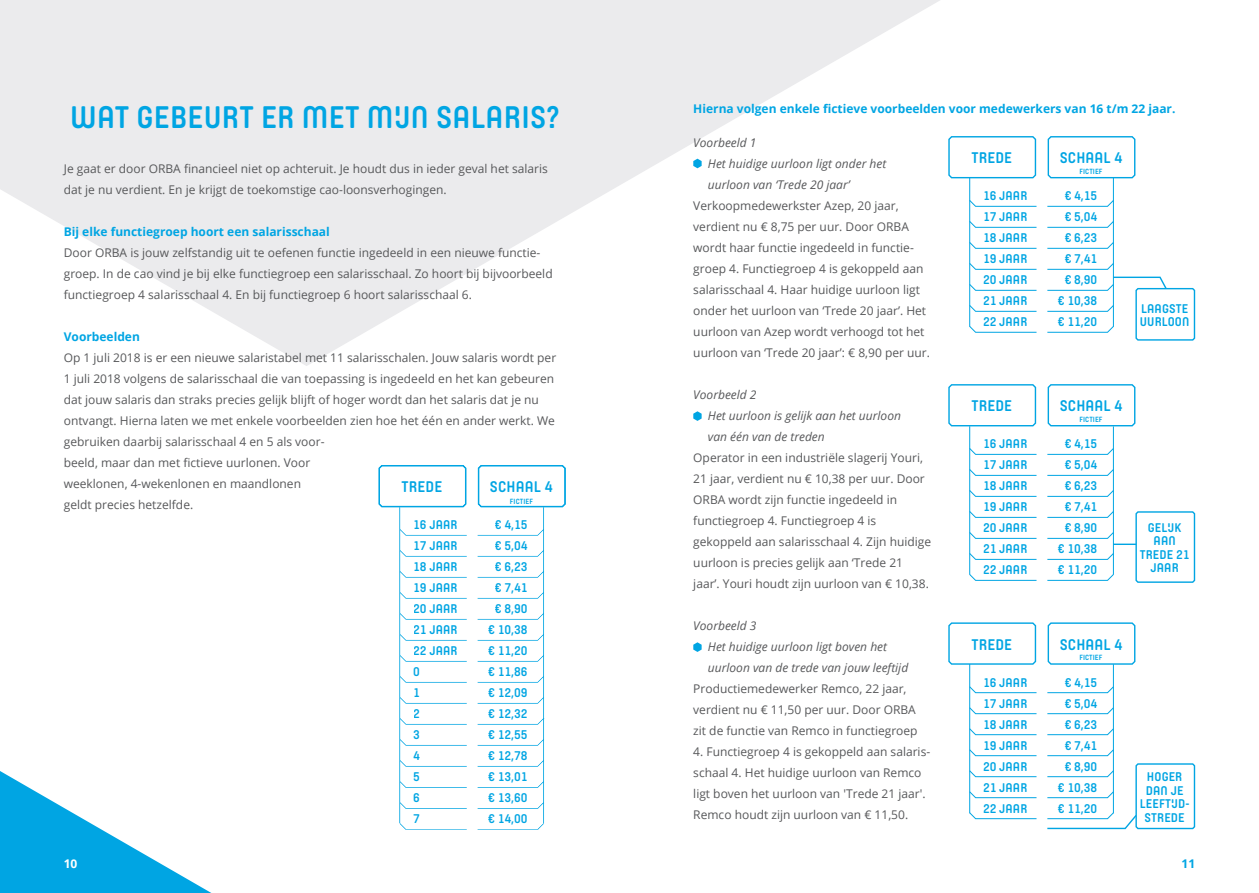
<style>
.page{position:relative;width:1259px;height:893px;background:#fff}
.page>*{position:absolute;margin:0;border:0;box-sizing:border-box;transform-origin:0 0}
.t1{font:700 31.05px "Yummo";letter-spacing:.01em;color:#00a5e3}
.t2{font:700 15.45px "Yummo";letter-spacing:.01em;color:#00a5e3}
.t3{font:700 12.6px/21px "Yummo";letter-spacing:.01em;color:#00a5e3;text-align:center}
.t4{font:12px/21px "Open Sans";color:#57585a}
.t5{font:italic 12px/21px "Open Sans";color:#57585a}
.t6{font:700 12px "Open Sans";color:#00a5e3}
.t7{font:700 12px "Open Sans";color:#fff}
.t8{font:700 7.5px "Yummo";letter-spacing:.01em;color:#00a5e3}
</style>
<div class="page">
<svg style="left:0;top:0;width:940px;height:366px;fill:#ebebed"></svg>
<svg style="left:0;top:771px;width:211px;height:122px"></svg>
<svg style="left:693px;top:159px;width:8px;height:9px"></svg>
<svg style="left:693px;top:411px;width:8px;height:10px"></svg>
<svg style="left:693px;top:642px;width:8px;height:10px"></svg>
<hr style="left:1113px;top:177px;width:1px;height:150px;background:#00a5e3">
<hr style="left:969px;top:178px;width:1px;height:149px;background:#00a5e3">
<svg style="left:969px;top:200px;width:68px;height:7px"></svg>
<svg style="left:969px;top:221px;width:68px;height:7px"></svg>
<svg style="left:969px;top:242px;width:68px;height:7px"></svg>
<svg style="left:969px;top:263px;width:68px;height:7px"></svg>
<svg style="left:969px;top:284px;width:68px;height:7px"></svg>
<svg style="left:969px;top:305px;width:68px;height:7px"></svg>
<svg style="left:1047px;top:200px;width:67px;height:7px"></svg>
<svg style="left:1047px;top:221px;width:67px;height:7px"></svg>
<svg style="left:1047px;top:242px;width:67px;height:7px"></svg>
<svg style="left:1047px;top:263px;width:67px;height:7px"></svg>
<svg style="left:948px;top:136px;width:89px;height:43px"></svg>
<svg style="left:1047px;top:136px;width:89px;height:43px"></svg>
<hr style="left:1113px;top:426px;width:1px;height:149px;background:#00a5e3">
<hr style="left:969px;top:426px;width:1px;height:149px;background:#00a5e3">
<svg style="left:969px;top:448px;width:68px;height:7px"></svg>
<svg style="left:969px;top:469px;width:68px;height:7px"></svg>
<svg style="left:969px;top:490px;width:68px;height:7px"></svg>
<svg style="left:969px;top:511px;width:68px;height:7px"></svg>
<svg style="left:969px;top:532px;width:68px;height:7px"></svg>
<svg style="left:969px;top:553px;width:68px;height:7px"></svg>
<svg style="left:1047px;top:448px;width:67px;height:7px"></svg>
<svg style="left:1047px;top:469px;width:67px;height:7px"></svg>
<svg style="left:1047px;top:490px;width:67px;height:7px"></svg>
<svg style="left:948px;top:384px;width:89px;height:43px"></svg>
<svg style="left:1047px;top:384px;width:89px;height:43px"></svg>
<hr style="left:1113px;top:664px;width:1px;height:149px;background:#00a5e3">
<hr style="left:969px;top:663px;width:1px;height:150px;background:#00a5e3">
<svg style="left:969px;top:686px;width:68px;height:7px"></svg>
<svg style="left:969px;top:707px;width:68px;height:7px"></svg>
<svg style="left:969px;top:728px;width:68px;height:7px"></svg>
<svg style="left:969px;top:749px;width:68px;height:7px"></svg>
<svg style="left:969px;top:770px;width:68px;height:7px"></svg>
<svg style="left:969px;top:791px;width:68px;height:7px"></svg>
<svg style="left:1047px;top:686px;width:67px;height:7px"></svg>
<svg style="left:1047px;top:707px;width:67px;height:7px"></svg>
<svg style="left:1047px;top:728px;width:67px;height:7px"></svg>
<svg style="left:1047px;top:749px;width:67px;height:7px"></svg>
<svg style="left:948px;top:622px;width:89px;height:43px"></svg>
<svg style="left:1047px;top:622px;width:89px;height:43px"></svg>
<svg style="left:378px;top:465px;width:89px;height:365px"></svg>
<svg style="left:477px;top:465px;width:89px;height:365px"></svg>
<svg style="left:969px;top:325px;width:68px;height:8px"></svg>
<svg style="left:969px;top:574px;width:68px;height:7px"></svg>
<svg style="left:969px;top:812px;width:68px;height:7px"></svg>
<svg style="left:1047px;top:276px;width:149px;height:65px"></svg>
<svg style="left:1047px;top:510px;width:149px;height:73px"></svg>
<svg style="left:1047px;top:762px;width:149px;height:68px"></svg>
<h1 class="t1" style="left:70px;top:89px;width:491px">WAT GEBEURT ER MET MĲN SALARIS?</h1>
<p class="t4" style="left:64px;top:158px;width:485px">Je gaat er door ORBA financieel niet op achteruit. Je houdt dus in ieder geval het salaris dat je nu verdient. En je krijgt de toekomstige cao-loonsverhogingen.</p>
<p class="t6" style="left:64px;top:223px;width:267px">Bij elke functiegroep hoort een salarisschaal</p>
<p class="t4" style="left:64px;top:242px;width:490px">Door ORBA is jouw zelfstandig uit te oefenen functie ingedeeld in een nieuwe functie&shy;groep. In de cao vind je bij elke functiegroep een salarisschaal. Zo hoort bij bijvoorbeeld functiegroep 4 salarisschaal 4. En bij functiegroep 6 hoort salarisschaal 6.</p>
<p class="t6" style="left:64px;top:328px;width:78px">Voorbeelden</p>
<p class="t4" style="left:64px;top:347px;width:494px">Op 1 juli 2018 is er een nieuwe salaristabel met 11 salarisschalen. Jouw salaris wordt per 1 juli 2018 volgens de salarisschaal die van toepassing is ingedeeld en het kan gebeuren dat jouw salaris dan straks precies gelijk blijft of hoger wordt dan het salaris dat je nu ontvangt. Hierna laten we met enkele voorbeelden zien hoe het één en ander werkt. We gebruiken daarbij salarisschaal 4 en 5 als voor-<br>beeld, maar dan met fictieve uurlonen. Voor<br>weeklonen, 4-wekenlonen en maandlonen<br>geldt precies hetzelfde.</p>
<p class="t2" style="left:401px;top:473px;width:42px">TREDE</p>
<p class="t2" style="left:490px;top:473px;width:64px">SCHAAL 4</p>
<p class="t3" style="left:413px;top:512px;width:46px;text-align:left">16 JAAR<br>17 JAAR<br>18 JAAR<br>19 JAAR<br>20 JAAR<br>21 JAAR<br>22 JAAR<br>0<br>1<br>2<br>3<br>4<br>5<br>6<br>7</p>
<p class="t3" style="left:488px;top:512px;width:41px">€ 4,15 € 5,04 € 6,23 € 7,41 € 8,90 € 10,38 € 11,20 € 11,86 € 12,09 € 12,32 € 12,55 € 12,78 € 13,01 € 13,60 € 14,00</p>
<p class="t8" style="left:510px;top:494px;width:24px">FICTIEF</p>
<p class="t6" style="left:693px;top:100px;width:484px">Hierna volgen enkele fictieve voorbeelden voor medewerkers van 16 t/m 22 jaar.</p>
<p class="t5" style="left:708px;top:131px;width:180px;text-indent:-15px">Voorbeeld 1<br>Het huidige uurloon ligt onder het uurloon van ‘Trede 20 jaar’</p>
<p class="t4" style="left:693px;top:194px;width:238px">Verkoopmedewerkster Azep, 20 jaar, verdient nu € 8,75 per uur. Door ORBA wordt haar functie ingedeeld in functie&shy;groep 4. Functiegroep 4 is gekoppeld aan salarisschaal 4. Haar huidige uurloon ligt onder het uurloon van ‘Trede 20 jaar’. Het uurloon van Azep wordt verhoogd tot het uurloon van ‘Trede 20 jaar’: € 8,90 per uur.</p>
<p class="t5" style="left:708px;top:384px;width:195px;text-indent:-15px">Voorbeeld 2<br>Het uurloon is gelijk aan het uurloon van één van de treden</p>
<p class="t4" style="left:693px;top:447px;width:239px">Operator in een industriële slagerij Youri, 21 jaar, verdient nu € 10,38 per uur. Door ORBA wordt zijn functie ingedeeld in functie groep 4. Functiegroep 4 is gekoppeld aan salarisschaal 4. Zijn huidige uurloon is precies gelijk aan ‘Trede 21 jaar’. Youri houdt zijn uurloon van € 10,38.</p>
<p class="t5" style="left:708px;top:615px;width:202px;text-indent:-15px">Voorbeeld 3<br>Het huidige uurloon ligt boven het uurloon van de trede van jouw leeftijd</p>
<p class="t4" style="left:693px;top:678px;width:226px">Productiemedewerker Remco, 22 jaar, verdient nu € 11,50 per uur. Door ORBA zit de functie van Remco in functiegroep</p>
<p class="t4" style="left:693px;top:741px;width:238px">4. Functiegroep 4 is gekoppeld aan salaris&shy;schaal 4. Het huidige uurloon van Remco ligt boven het uurloon van 'Trede 21 jaar'.<br>Remco houdt zijn uurloon van € 11,50.</p>
<p class="t2" style="left:971px;top:144px;width:42px">TREDE</p>
<p class="t2" style="left:1059px;top:144px;width:64px">SCHAAL 4</p>
<p class="t8" style="left:1079px;top:164px;width:24px">FICTIEF</p>
<p class="t3" style="left:983px;top:183px;width:46px;text-align:justify">16 JAAR 17 JAAR 18 JAAR 19 JAAR 20 JAAR 21 JAAR 22 JAAR</p>
<p class="t3" style="left:1058px;top:183px;width:41px">€ 4,15 € 5,04 € 6,23 € 7,41 € 8,90 € 10,38 € 11,20</p>
<p class="t3" style="left:1139px;top:299px;width:51px;line-height:13.5px;text-align:left">LAAGSTE<br>UURLOON</p>
<p class="t2" style="left:971px;top:392px;width:42px">TREDE</p>
<p class="t2" style="left:1059px;top:392px;width:64px">SCHAAL 4</p>
<p class="t8" style="left:1079px;top:412px;width:24px">FICTIEF</p>
<p class="t3" style="left:983px;top:431px;width:46px;text-align:justify">16 JAAR 17 JAAR 18 JAAR 19 JAAR 20 JAAR 21 JAAR 22 JAAR</p>
<p class="t3" style="left:1058px;top:431px;width:41px">€ 4,15 € 5,04 € 6,23 € 7,41 € 8,90 € 10,38 € 11,20</p>
<p class="t3" style="left:1139px;top:519px;width:51px;line-height:13.5px">GELĲK<br>AAN<br>TREDE 21<br>JAAR</p>
<p class="t2" style="left:971px;top:630px;width:42px">TREDE</p>
<p class="t2" style="left:1059px;top:630px;width:64px">SCHAAL 4</p>
<p class="t8" style="left:1079px;top:651px;width:24px">FICTIEF</p>
<p class="t3" style="left:983px;top:670px;width:46px;text-align:justify">16 JAAR 17 JAAR 18 JAAR 19 JAAR 20 JAAR 21 JAAR 22 JAAR</p>
<p class="t3" style="left:1058px;top:670px;width:41px">€ 4,15 € 5,04 € 6,23 € 7,41 € 8,90 € 10,38 € 11,20</p>
<p class="t3" style="left:1140px;top:768px;width:51px;line-height:13.5px">HOGER<br>DAN JE<br>LEEFTĲD-<br>STREDE</p>
<p class="t7" style="left:64px;top:855px;width:15px">10</p>
<p class="t6" style="left:1181px;top:855px;width:15px">11</p>
</div>
